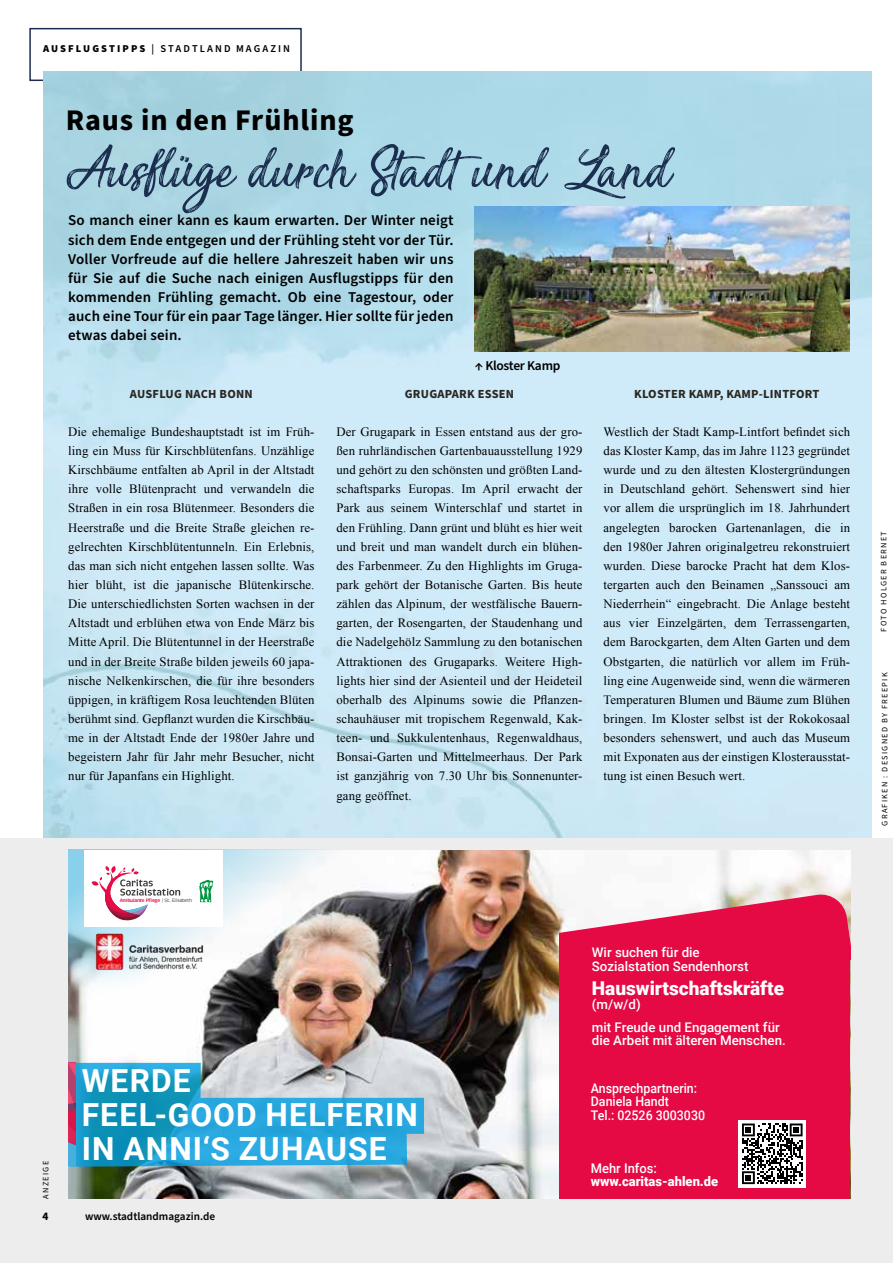
<style>
.page{position:relative;width:893px;height:1263px;background:#fff}
.page>*{position:absolute;margin:0;border:0;box-sizing:border-box;transform-origin:0 0}
.t1{font:75px "Sensations and Qualities";color:#1b2e4f}
.t2{font:700 31.8px/33.8px "Roboto";letter-spacing:.03em;color:#fff}
.t3{font:700 30px "Source Sans Pro";letter-spacing:.03em;color:#000}
.t4{font:900 19.05px "Roboto";color:#fff}
.t5{font:600 15px/19.2px "Source Sans Pro";letter-spacing:.01em;color:#000;text-align:justify}
.t6{font:600 13.5px "Source Sans Pro";letter-spacing:-.02em;color:#000}
.t7{font:500 13.35px/13.4px "Roboto";color:#fff}
.t8{font:500 13.35px/13.4px "Roboto";color:#fff;scale:.93 1}
.t9{font:900 13.35px "Roboto";color:#fff}
.t10{font:12.75px/19.2px "Times New Roman";letter-spacing:.01em;color:#000;text-align:justify}
.t11{font:700 12.3px "Source Sans Pro";letter-spacing:.02em;color:#292823}
.t12{font:600 11.25px "Source Sans Pro";color:#000}
.t13{font:700 11.25px "Source Sans Pro";color:#000}
.t14{font:600 10.5px "Source Sans Pro";letter-spacing:.2em;color:#000}
.t15{font:8.25px "Source Sans Pro";letter-spacing:.15em;color:#000}
.t16{font:600 4.95px "Brevia";letter-spacing:-.055em;color:#e50d46}
.s1{font-weight:900}
.s2{font-weight:400;color:#3c3c3b}
</style>
<div class="page">
<div style="left:29px;top:28px;width:273px;height:53px;border:2px solid #1b2e4f"></div>
<img style="left:43px;top:72px;width:829px;height:766px">
<div style="left:0;top:838px;width:893px;height:425px;background:#ededed"></div>
<img style="left:68px;top:850px;width:782px;height:348px">
<img style="left:68px;top:850px;width:378px;height:198px">
<svg style="left:68px;top:1063px;width:356px;height:104px;background:#4aa8cf"></svg>
<div style="left:84px;top:850px;width:138px;height:76px;background:#fff"></div>
<svg style="left:199px;top:880px;width:14px;height:22px"></svg>
<svg style="left:92px;top:866px;width:88px;height:55px"></svg>
<img style="left:94px;top:931px;width:111px;height:41px">
<div style="left:559px;top:951px;width:291px;height:247px;background:#e50944"></div>
<svg style="left:559px;top:893px;width:291px;height:58px"></svg>
<div style="left:738px;top:1120px;width:68px;height:68px;background:#fff"></div>
<svg style="left:742px;top:1123px;width:61px;height:61px"></svg>
<img style="left:475px;top:206px;width:374px;height:145px">
<p class="t14" style="left:43px;top:41px;width:249px"><span class="s1">AUSFLUGSTIPPS</span> | STADTLAND MAGAZIN</p>
<h3 class="t3" style="left:66px;top:99px;width:289px">Raus in den Frühling</h3>
<h1 class="t1" style="left:67px;top:133px;width:609px">Ausflüge durch Stadt und Land</h1>
<p class="t5" style="left:68px;top:211px;width:387px">So manch einer kann es kaum erwarten. Der Winter neigt sich dem Ende entgegen und der Frühling steht vor der Tür.<br>Voller Vorfreude auf die hellere Jahreszeit haben wir uns für Sie auf die Suche nach einigen Ausflugstipps für den kommenden Frühling gemacht. Ob eine Tagestour, oder auch eine Tour für ein paar Tage länger. Hier sollte für jeden etwas dabei sein.</p>
<p class="t11" style="left:130px;top:385px;width:124px">AUSFLUG NACH BONN</p>
<p class="t10" style="left:68px;top:422px;width:248px">Die ehemalige Bundeshauptstadt ist im Früh&shy;ling ein Muss für Kirschblütenfans. Unzählige Kirschbäume entfalten ab April in der Altstadt ihre volle Blütenpracht und verwandeln die Straßen in ein rosa Blütenmeer. Besonders die Heerstraße und die Breite Straße gleichen re&shy;gelrechten Kirschblütentunneln. Ein Erlebnis, das man sich nicht entgehen lassen sollte. Was hier blüht, ist die japanische Blütenkirsche.<br>Die unterschiedlichsten Sorten wachsen in der Altstadt und erblühen etwa von Ende März bis Mitte April. Die Blütentunnel in der Heerstraße und in der Breite Straße bilden jeweils 60 japa&shy;nische Nelkenkirschen, die für ihre besonders üppigen, in kräftigem Rosa leuchtenden Blüten berühmt sind. Gepflanzt wurden die Kirschbäu&shy;me in der Altstadt Ende der 1980er Jahre und begeistern Jahr für Jahr mehr Besucher, nicht nur für Japanfans ein Highlight.</p>
<p class="t6" style="left:475px;top:357px;width:87px">↑ Kloster Kamp</p>
<p class="t11" style="left:405px;top:385px;width:111px">GRUGAPARK ESSEN</p>
<p class="t10" style="left:336px;top:422px;width:248px">Der Grugapark in Essen entstand aus der gro&shy;ßen ruhrländischen Gartenbauausstellung 1929 und gehört zu den schönsten und größten Land&shy;schaftsparks Europas. Im April erwacht der Park aus seinem Winterschlaf und startet in den Frühling. Dann grünt und blüht es hier weit und breit und man wandelt durch ein blühen&shy;des Farbenmeer. Zu den Highlights im Gruga&shy;park gehört der Botanische Garten. Bis heute zählen das Alpinum, der westfälische Bauern&shy;garten, der Rosengarten, der Staudenhang und die Nadelgehölz Sammlung zu den botanischen Attraktionen des Grugaparks. Weitere High&shy;lights hier sind der Asienteil und der Heideteil oberhalb des Alpinums sowie die Pflanzen&shy;schauhäuser mit tropischem Regenwald, Kak&shy;teen- und Sukkulentenhaus, Regenwaldhaus, Bonsai-Garten und Mittelmeerhaus. Der Park ist ganzjährig von 7.30 Uhr bis Sonnenunter&shy;gang geöffnet.</p>
<p class="t11" style="left:634px;top:385px;width:187px">KLOSTER KAMP, KAMP-LINTFORT</p>
<p class="t10" style="left:603px;top:422px;width:248px">Westlich der Stadt Kamp-Lintfort befindet sich das Kloster Kamp, das im Jahre 1123 gegründet wurde und zu den ältesten Klostergründungen in Deutschland gehört. Sehenswert sind hier vor allem die ursprünglich im 18. Jahrhundert angelegten barocken Gartenanlagen, die in den 1980er Jahren originalgetreu rekonstruiert wurden. Diese barocke Pracht hat dem Klos&shy;tergarten auch den Beinamen „Sanssouci am Niederrhein“ eingebracht. Die Anlage besteht aus vier Einzelgärten, dem Terrassengarten, dem Barockgarten, dem Alten Garten und dem Obstgarten, die natürlich vor allem im Früh&shy;ling eine Augenweide sind, wenn die wärmeren Temperaturen Blumen und Bäume zum Blühen bringen. Im Kloster selbst ist der Rokokosaal besonders sehenswert, und auch das Museum mit Exponaten aus der einstigen Klosterausstat&shy;tung ist einen Besuch wert.</p>
<p class="t16" style="left:120px;top:897px;width:74px">Ambulante Pflege <span class="s2">| St. Elisabeth</span></p>
<p class="t15" style="left:40px;top:1198px;width:39px;rotate:-90deg">ANZEIGE</p>
<h2 class="t2" style="left:82px;top:1063px;width:338px">WERDE<br>FEEL-GOOD HELFERIN<br>IN ANNI‘S ZUHAUSE</h2>
<p class="t13" style="left:43px;top:1209px;width:7px">4</p>
<p class="t12" style="left:85px;top:1209px;width:132px">www.stadtlandmagazin.de</p>
<p class="t7" style="left:592px;top:945px;width:158px">Wir suchen für die<br>Sozialstation Sendenhorst</p>
<h3 class="t4" style="left:592px;top:975px;width:194px">Hauswirtschaftskräfte</h3>
<p class="t7" style="left:592px;top:992px;width:189px;line-height:22.8px">(m/w/d)<br>mit Freude und Engagement für</p>
<p class="t7" style="left:592px;top:1033px;width:195px">die Arbeit mit älteren Menschen.</p>
<p class="t8" style="left:591px;top:1081px;width:124px">Ansprechpartnerin:<br>Daniela Handt<br>Tel.: 02526 3003030</p>
<p class="t7" style="left:591px;top:1161px;width:68px">Mehr Infos:</p>
<p class="t9" style="left:591px;top:1172px;width:129px">www.caritas-ahlen.de</p>
<p class="t15" style="left:878px;top:631px;width:102px;rotate:-90deg">FOTO HOLGER BERNET</p>
<p class="t15" style="left:879px;top:826px;width:155px;rotate:-90deg">GRAFIKEN : DESIGNED BY FREEPIK</p>
</div>
